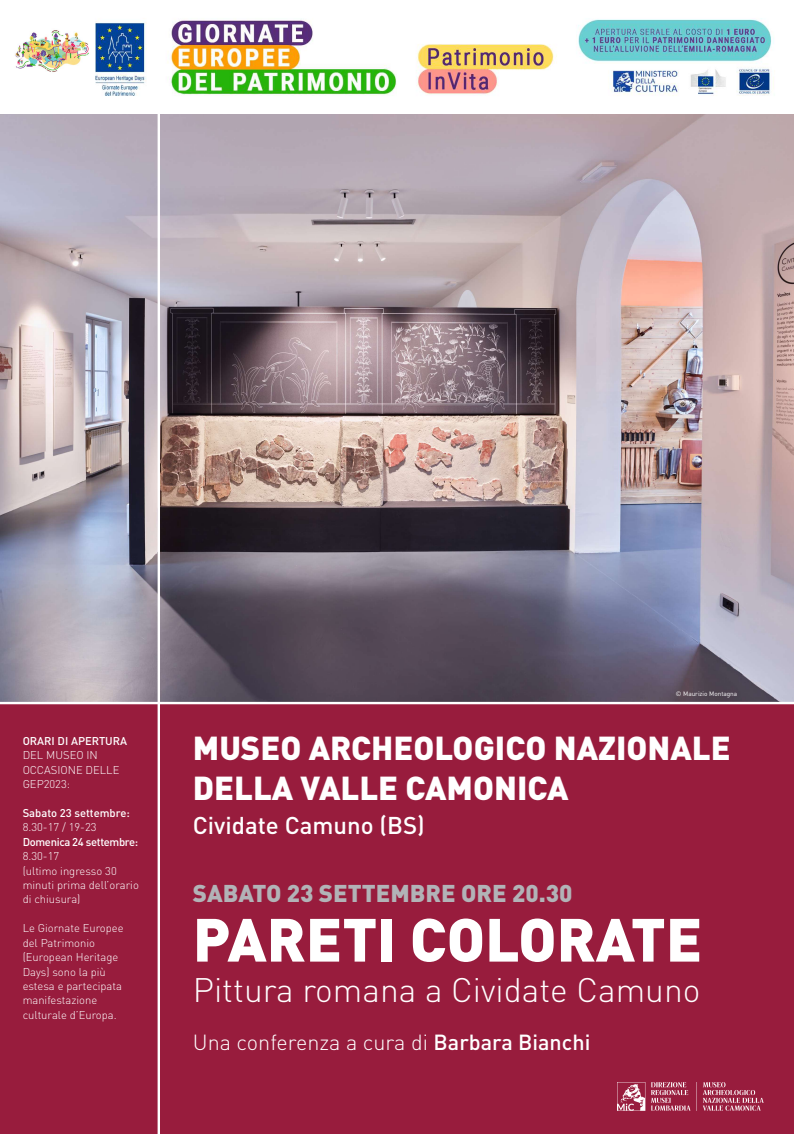
<style>
.page{position:relative;width:794px;height:1134px;background:#981c3d}
.page>*{position:absolute;margin:0;border:0;box-sizing:border-box;transform-origin:0 0}
.t1{font:900 60px "DIN Pro";color:#fff}
.t2{font:300 33.6px "DIN Pro";color:#fff}
.t3{font:900 32.8px/39.4px "DIN Pro";color:#fff}
.t4{font:900 24px "DIN Pro";color:#b2b3b7}
.t5{font:500 24px "DIN Pro";color:#fff}
.t6{font:300 21.6px "DIN Pro";color:#fff}
.t7{font:300 11.2px/14.4px "DIN Pro";color:#fff}
.t8{font:500 11.2px "DIN Pro";color:#fff}
.t9{font:500 11.2px "DIN Pro";letter-spacing:-.03em;color:#fff}
.t10{font:6.4px "DIN Pro";color:#fff}
.s1{font-weight:500}
</style>
<div class="page">
<img style="left:0;top:0;width:794px;height:702px">
<hr style="left:158px;top:0;width:2px;height:1134px;background:#fff">
<hr style="left:0;top:702px;width:794px;height:2px;background:#fff">
<img style="left:618px;top:1082px;width:146px;height:28px">
<img style="left:11px;top:28px;width:83px;height:46px">
<p class="t8" style="left:23px;top:732px;width:106px">ORARI DI APERTURA</p>
<p class="t7" style="left:23px;top:747px;width:98px">DEL MUSEO IN<br>OCCASIONE DELLE<br>GEP2023:</p>
<p class="t8" style="left:23px;top:804px;width:109px">Sabato 23 settembre:</p>
<p class="t7" style="left:23px;top:819px;width:75px">8.30-17 / 19-23</p>
<p class="t9" style="left:23px;top:833px;width:117px">Domenica 24 settembre:</p>
<p class="t7" style="left:23px;top:848px;width:118px">8.30-17<br>(ultimo ingresso 30 minuti prima dell’orario di chiusura)</p>
<p class="t7" style="left:23px;top:920px;width:102px">Le Giornate Europee del Patrimonio (European Heritage<br>Days) sono la più estesa e partecipata manifestazione culturale d’Europa.</p>
<p class="t10" style="left:676px;top:689px;width:63px">© Maurizio Montagna</p>
<h3 class="t3" style="left:193px;top:725px;width:539px">MUSEO ARCHEOLOGICO NAZIONALE<br>DELLA VALLE CAMONICA</h3>
<h3 class="t5" style="left:193px;top:806px;width:233px">Cividate Camuno (BS)</h3>
<h3 class="t4" style="left:193px;top:872px;width:381px">SABATO 23 SETTEMBRE ORE 20.30</h3>
<h1 class="t1" style="left:193px;top:888px;width:511px">PARETI COLORATE</h1>
<h2 class="t2" style="left:193px;top:963px;width:509px">Pittura romana a Cividate Camuno</h2>
<h3 class="t6" style="left:193px;top:1025px;width:399px">Una conferenza a cura di <span class="s1">Barbara Bianchi</span></h3>
</div>
